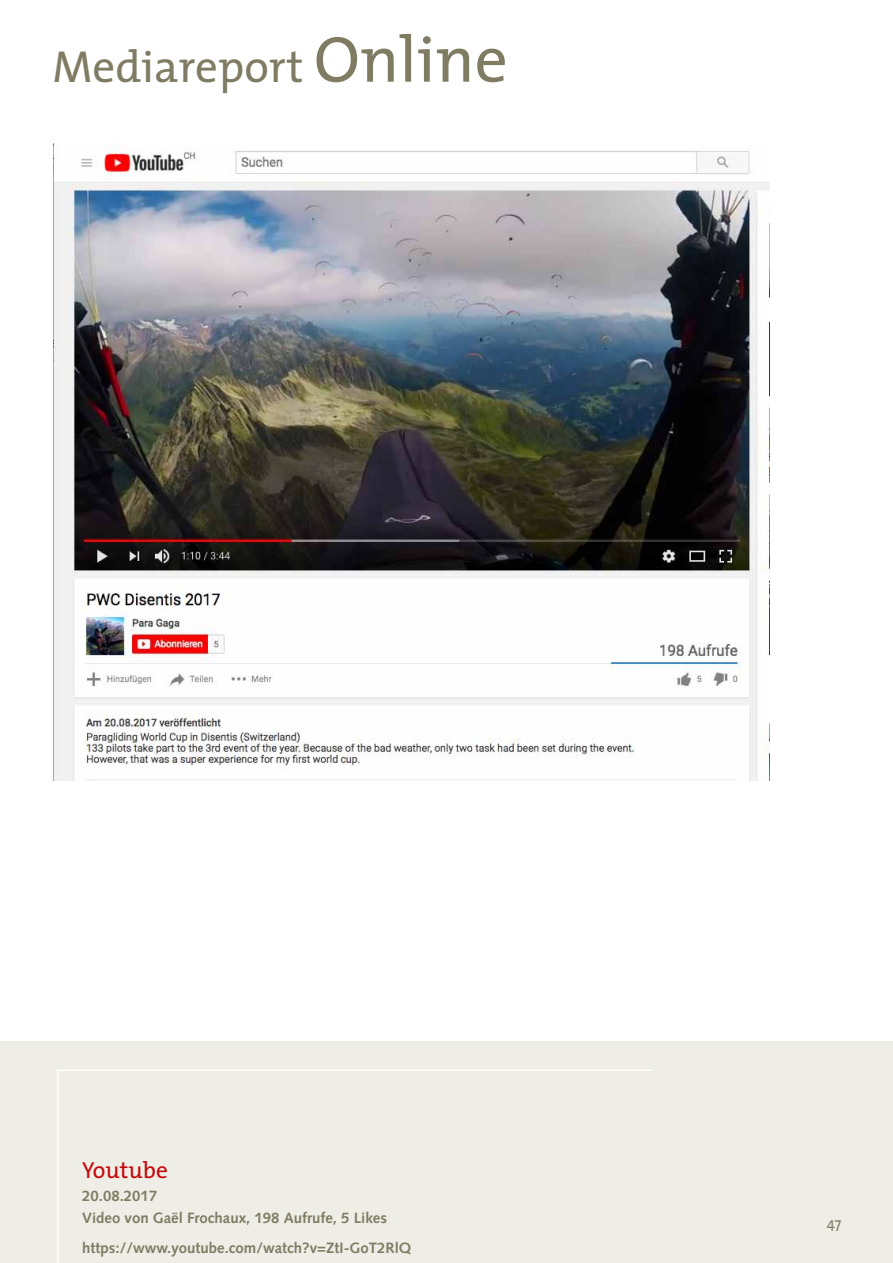
<style>
.page{position:relative;width:893px;height:1263px;background:#fff}
.page>*{position:absolute;margin:0;border:0;box-sizing:border-box;transform-origin:0 0}
.t1{font:45px "The Mix";color:#7f7c63}
.t2{font:23.25px "The Mix";color:#c5070a}
.t3{font:700 15px/22.5px "Syntax";color:#7f7c63}
.t4{font:15px "The Mix";color:#7f7c63}
.s1{font-size:65.4px}
</style>
<div class="page">
<div style="left:0;top:1041px;width:893px;height:222px;background:#eeede6"></div>
<svg style="left:57px;top:1069px;width:596px;height:194px"></svg>
<img style="left:53px;top:144px;width:716px;height:636px">
<h1 class="t1" style="left:53px;top:29px;width:457px">Mediareport <span class="s1">Online</span></h1>
<h2 class="t2" style="left:82px;top:1151px;width:87px">Youtube</h2>
<p class="t3" style="left:82px;top:1184px;width:306px">20.08.2017<br>Video von Gaël Frochaux, 198 Aufrufe, 5 Likes</p>
<p class="t3" style="left:82px;top:1236px;width:331px">https://www.youtube.com/watch?v=ZtI-GoT2RlQ</p>
<p class="t4" style="left:827px;top:1210px;width:16px">47</p>
</div>
